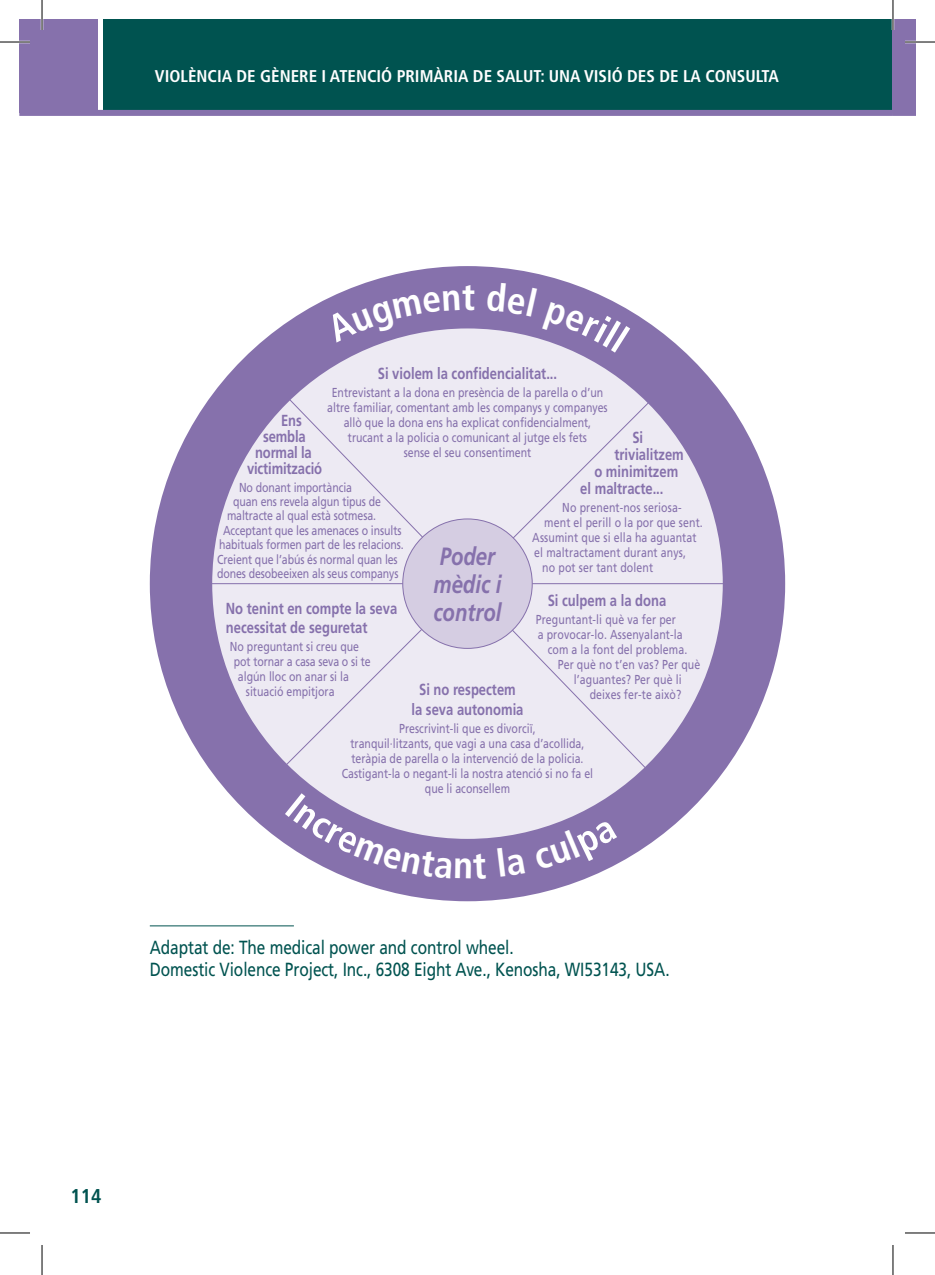
<style>
.page{position:relative;width:935px;height:1275px;background:#fff}
.page>*{position:absolute;margin:0;border:0;box-sizing:border-box;transform-origin:0 0}
.t1{font:700 condensed 38px "Frutiger LT Std";color:#fff}
.t2{font:italic 700 25px/28px "Frutiger LT Std";color:#8671ac;scale:.81 1}
.t3{font:700 condensed 20px "Frutiger LT Std";color:#005350}
.t4{font:19px/22.4px "Frutiger LT Std";letter-spacing:-.005em;color:#005350;scale:.81 1}
.t5{font:700 condensed 17px "Frutiger LT Std";color:#fff}
.t6{font:700 16px/20px "Frutiger LT Std";color:#8671ac;text-align:center;scale:.81 1}
.t7{font:13px/15px "Frutiger LT Std";color:#8671ac;text-align:center;scale:.81 1}
</style>
<div class="page">
<div style="left:104px;top:19px;width:788px;height:94px;background:#005350"></div>
<div style="left:19px;top:19px;width:79px;height:94px;background:#8671ac"></div>
<div style="left:19px;top:110px;width:873px;height:6px;background:#8671ac"></div>
<div style="left:892px;top:19px;width:23px;height:94px;background:#8671ac"></div>
<div style="left:892px;top:110px;width:23px;height:6px;background:#8671ac"></div>
<div style="left:150px;top:266px;width:635px;height:635px;background:#8671ac;border-radius:50%"></div>
<div style="left:212px;top:328px;width:510px;height:511px;background:#edeaf3;border-radius:50%"></div>
<hr style="left:180px;top:583px;width:574px;height:1px;background:#8671ac">
<svg style="left:266px;top:376px;width:402px;height:415px"></svg>
<div style="left:403px;top:519px;width:129px;height:129px;background:#d5cde2;border-radius:50%"></div>
<hr style="left:150px;top:925px;width:144px;height:1px;background:#005350">
<hr style="left:0;top:41px;width:30px;height:2px;background:#fff">
<hr style="left:904px;top:41px;width:30px;height:2px;background:#fff">
<hr style="left:41px;top:0;width:2px;height:30px;background:#fff">
<hr style="left:891px;top:0;width:3px;height:30px;background:#fff">
<hr style="left:0;top:42px;width:30px;height:1px;background:#000">
<hr style="left:904px;top:42px;width:30px;height:1px;background:#000">
<hr style="left:0;top:1232px;width:30px;height:1px;background:#000">
<hr style="left:904px;top:1232px;width:30px;height:1px;background:#000">
<hr style="left:42px;top:0;width:1px;height:30px;background:#000">
<hr style="left:42px;top:1245px;width:1px;height:30px;background:#000">
<hr style="left:892px;top:0;width:1px;height:30px;background:#000">
<hr style="left:892px;top:1245px;width:1px;height:30px;background:#000">
<svg style="left:325px;top:290px;width:135px;height:52px"></svg>
<svg style="left:486px;top:282px;width:144px;height:70px"></svg>
<svg style="left:285px;top:793px;width:201px;height:86px"></svg>
<svg style="left:535px;top:820px;width:82px;height:50px"></svg>
<h3 class="t5" style="left:155px;top:66px;width:623px">VIOLÈNCIA DE GÈNERE I ATENCIÓ PRIMÀRIA DE SALUT: UNA VISIÓ DES DE LA CONSULTA</h3>
<h1 class="t1" style="left:462px;top:274px;width:15px">T</h1>
<p class="t6" style="left:378px;top:363px;width:223px">Si violem la confidencialitat...</p>
<p class="t7" style="left:327px;top:385px;width:348px">Entrevistant a la dona en presència de la parella o d’un altre familiar, comentant amb les companys y companyes allò que la dona ens ha explicat confidencialment, trucant a la policia o comunicant al jutge els fets<br>sense el seu consentiment</p>
<p class="t6" style="left:281px;top:411px;width:27px">Ens</p>
<p class="t6" style="left:263px;top:427px;width:54px">sembla</p>
<p class="t6" style="left:255px;top:443px;width:72px">normal la</p>
<p class="t6" style="left:247px;top:459px;width:94px">victimització</p>
<p class="t7" style="left:239px;top:479px;width:141px">No donant importància</p>
<p class="t7" style="left:233px;top:494px;width:184px">quan ens revela algun tipus de</p>
<p class="t7" style="left:227px;top:508px;width:185px">maltracte al qual està sotmesa.</p>
<p class="t7" style="left:223px;top:523px;width:222px">Acceptant que les amenaces o insults</p>
<p class="t7" style="left:219px;top:537px;width:229px">habituals formen part de les relacions.</p>
<p class="t7" style="left:217px;top:552px;width:224px">Creient que l’abús és normal quan les</p>
<p class="t7" style="left:217px;top:566px;width:225px">dones desobeeixen als seus companys</p>
<p class="t6" style="left:632px;top:428px;width:15px">Si</p>
<p class="t6" style="left:614px;top:445px;width:87px">trivialitzem</p>
<p class="t6" style="left:594px;top:461px;width:105px">o minimitzem</p>
<p class="t6" style="left:580px;top:478px;width:104px">el maltracte...</p>
<p class="t7" style="left:562px;top:500px;width:149px">No prenent-nos seriosa-</p>
<p class="t7" style="left:544px;top:515px;width:197px">ment el perill o la por que sent.</p>
<p class="t7" style="left:532px;top:530px;width:204px">Assumint que si ella ha aguantat</p>
<p class="t7" style="left:534px;top:545px;width:189px">el maltractament durant anys,</p>
<p class="t7" style="left:542px;top:560px;width:138px">no pot ser tant dolent</p>
<p class="t6" style="left:547px;top:590px;width:148px">Si culpem a la dona</p>
<p class="t7" style="left:535px;top:612px;width:175px">Preguntant-li què va fer per</p>
<p class="t7" style="left:537px;top:627px;width:180px">a provocar-lo. Assenyalant-la</p>
<p class="t7" style="left:547px;top:642px;width:174px">com a la font del problema.</p>
<p class="t7" style="left:557px;top:657px;width:178px">Per què no t’en vas? Per què</p>
<p class="t7" style="left:573px;top:672px;width:135px">l’aguantes? Per què li</p>
<p class="t7" style="left:589px;top:687px;width:115px">deixes fer-te això?</p>
<h2 class="t2" style="left:433px;top:542px;width:85px">Poder mèdic i control</h2>
<p class="t6" style="left:226px;top:599px;width:213px;line-height:19px;text-align:left">No tenint en compte la seva necessitat de seguretat</p>
<p class="t7" style="left:230px;top:638px;width:161px">No preguntant si creu que</p>
<p class="t7" style="left:234px;top:653px;width:170px">pot tornar a casa seva o si te</p>
<p class="t7" style="left:238px;top:668px;width:139px">algún lloc on anar si la</p>
<p class="t7" style="left:246px;top:683px;width:111px">situació empitjora</p>
<p class="t6" style="left:411px;top:679px;width:140px">Si no respectem<br>la seva autonomia</p>
<p class="t7" style="left:342px;top:721px;width:312px">Prescrivint-li que es divorciï,<br>tranquil·litzants, que vagi a una casa d’acollida, teràpia de parella o la intervenció de la policia.<br>Castigant-la o negant-li la nostra atenció si no fa el que li aconsellem</p>
<h3 class="t4" style="left:150px;top:936px;width:643px">Adaptat de: The medical power and control wheel.<br>Domestic Violence Project, Inc., 6308 Eight Ave., Kenosha, WI53143, USA.</h3>
<h3 class="t3" style="left:70px;top:1183px;width:33px">114</h3>
</div>
